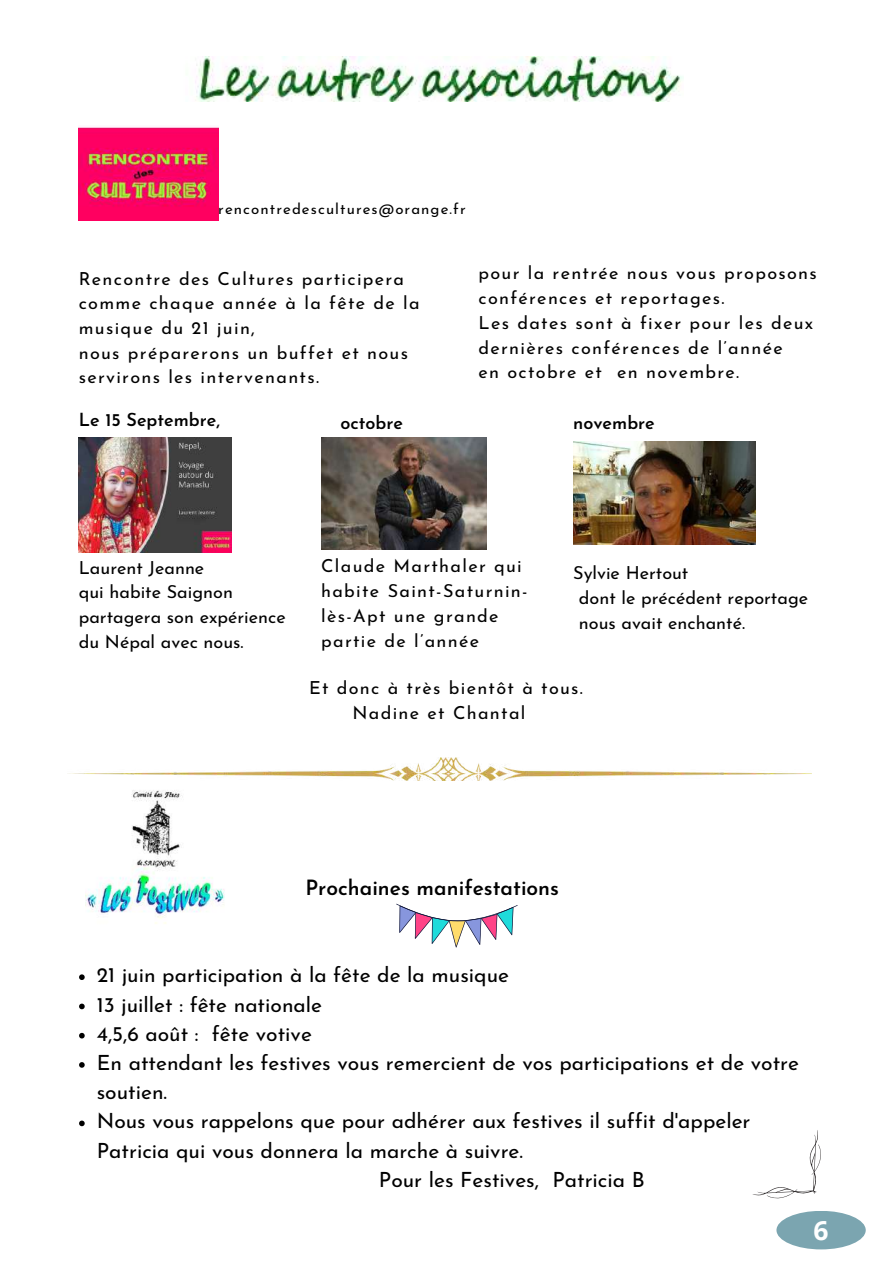
<style>
.page{position:relative;width:893px;height:1264px;background:#fff}
.page>*{position:absolute;margin:0;border:0;box-sizing:border-box;transform-origin:0 0}
.t1{font:700 26.4px "Open Sans";color:#fff}
.t2{font:21px/29.2px "Josefin Sans";color:#000}
.t3{font:600 21px "Josefin Sans";color:#000}
.t4{font:18px/24.8px "Josefin Sans";letter-spacing:.075em;color:#000}
.t5{font:18px/24.8px "Josefin Sans";color:#000}
.t6{font:600 18px "Josefin Sans";color:#000}
.t7{font:15px "Josefin Sans";letter-spacing:.075em;color:#000}
</style>
<div class="page">
<img style="left:195px;top:56px;width:488px;height:45px">
<img style="left:79px;top:127px;width:139px;height:93px">
<svg style="left:752px;top:1130px;width:69px;height:68px"></svg>
<img style="left:573px;top:441px;width:182px;height:103px">
<img style="left:321px;top:438px;width:165px;height:111px">
<img style="left:79px;top:438px;width:153px;height:114px">
<img style="left:86px;top:790px;width:139px;height:134px">
<svg style="left:79px;top:974px;width:6px;height:6px"></svg>
<svg style="left:79px;top:1003px;width:6px;height:6px"></svg>
<svg style="left:79px;top:1032px;width:6px;height:6px"></svg>
<svg style="left:79px;top:1062px;width:6px;height:5px"></svg>
<svg style="left:79px;top:1120px;width:6px;height:6px"></svg>
<svg style="left:396px;top:903px;width:121px;height:44px"></svg>
<img style="left:68px;top:757px;width:743px;height:24px">
<div style="left:776px;top:1210px;width:89px;height:39px;background:#7ba5b0;border-radius:50%"></div>
<p class="t7" style="left:218px;top:203px;width:249px">rencontredescultures@orange.fr</p>
<p class="t4" style="left:79px;top:267px;width:342px">Rencontre des Cultures participera comme chaque année à la fête de la musique du 21 juin,<br>nous préparerons un buffet et nous servirons les intervenants.</p>
<p class="t4" style="left:478px;top:262px;width:340px">pour la rentrée nous vous proposons conférences et reportages.<br>Les dates sont à fixer pour les deux dernières conférences de l’année<br>en octobre et en novembre.</p>
<p class="t6" style="left:79px;top:412px;width:143px">Le 15 Septembre,</p>
<p class="t6" style="left:340px;top:415px;width:64px">octobre</p>
<p class="t6" style="left:573px;top:415px;width:83px">novembre</p>
<p class="t5" style="left:79px;top:557px;width:208px">Laurent Jeanne<br>qui habite Saignon partagera son expérience du Népal avec nous.</p>
<p class="t4" style="left:321px;top:555px;width:208px">Claude Marthaler qui habite Saint-Saturnin&shy;lès-Apt une grande partie de l’année</p>
<p class="t5" style="left:579px;top:562px;width:231px;text-indent:-6px">Sylvie Hertout<br>dont le précédent reportage nous avait enchanté.</p>
<p class="t4" style="left:352px;top:677px;width:232px;text-indent:-43px">Et donc à très bientôt à tous.<br>Nadine et Chantal</p>
<p class="t3" style="left:305px;top:878px;width:255px">Prochaines manifestations</p>
<p class="t2" style="left:97px;top:962px;width:703px">21 juin participation à la fête de la musique<br>13 juillet : fête nationale<br>4,5,6 août : fête votive<br>En attendant les festives vous remercient de vos participations et de votre soutien.<br>Nous vous rappelons que pour adhérer aux festives il suffit d'appeler Patricia qui vous donnera la marche à suivre.</p>
<p class="t2" style="left:379px;top:1166px;width:267px">Pour les Festives, Patricia B</p>
<h1 class="t1" style="left:813px;top:1211px;width:17px">6</h1>
</div>
